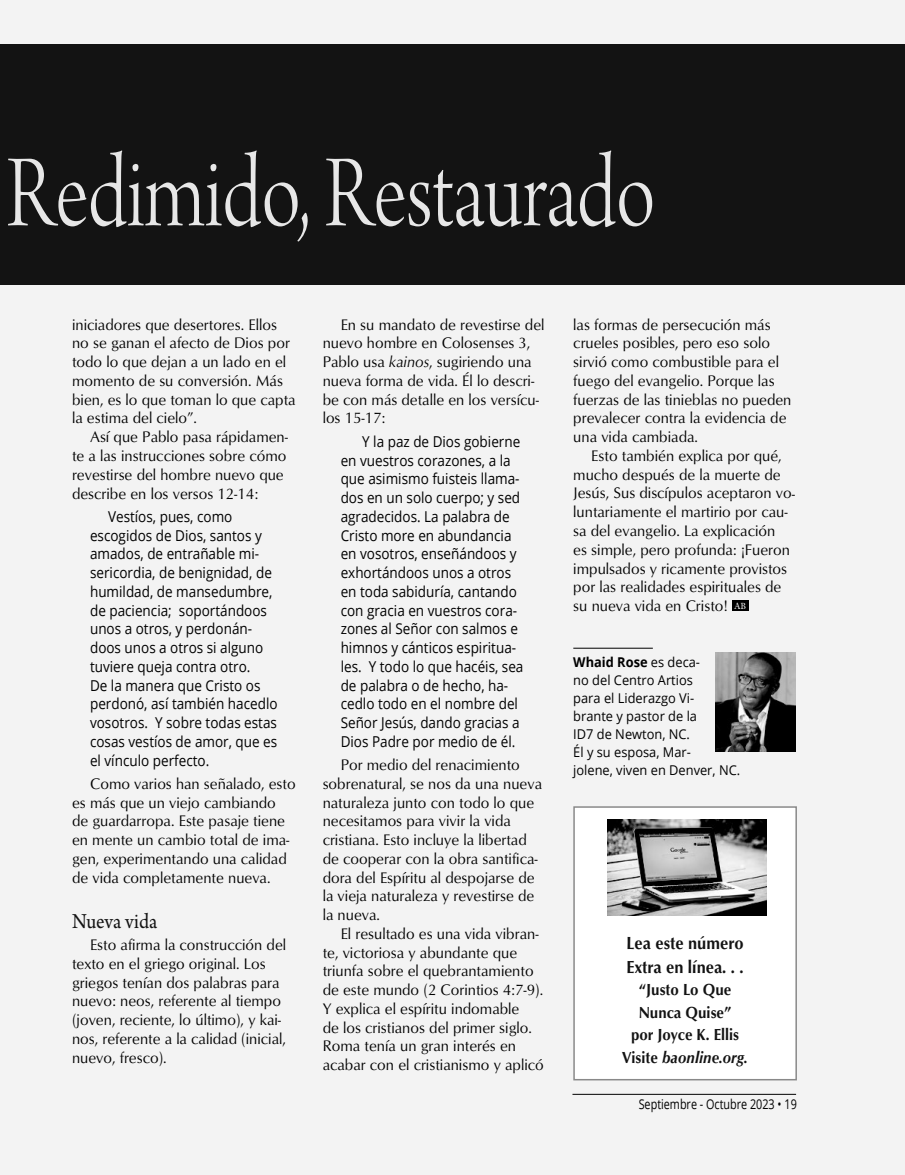
<style>
.page{position:relative;width:905px;height:1175px;background:#fff}
.page>*{position:absolute;margin:0;border:0;box-sizing:border-box;transform-origin:0 0}
.t1{font:108px "Arno Pro Light Display";color:#e7e7e7;scale:.8 1}
.t2{font:22.5px "Arno Pro";letter-spacing:-.005em;color:#131313;scale:.9 1}
.t3{font:700 18px/24px "Optimum";color:#131313;scale:.9 1}
.t4{font:700 16.5px/22.5px "Optimum";color:#131313;text-align:center;scale:.9 1}
.t5{font:15.75px/18.8px "Optimum";color:#000;scale:.96 1}
.t6{font:15px/18.8px "Open Sans";color:#000;scale:.9 1}
.t7{font:13.5px/18px "Open Sans";color:#000;scale:.95 1}
.t8{font:13.5px "Open Sans";color:#000;scale:.8 1}
.s1{font-style:italic}
.s2{font-family:"Galliard Pro";font-size:9px;color:#fff}
.s3{font-weight:700}
</style>
<div class="page">
<div style="left:0;top:0;width:904px;height:1174px;background:#f3f3f3"></div>
<hr style="left:573px;top:648px;width:79px;height:1px;background:#000">
<div style="left:732px;top:600px;width:16px;height:11px;background:#000"></div>
<div style="left:0;top:44px;width:904px;height:241px;background:#131313"></div>
<div style="left:574px;top:807px;width:222px;height:272px;background:#fff"></div>
<div style="left:573px;top:806px;width:223px;height:274px;border:2px solid #898989"></div>
<img style="left:607px;top:819px;width:159px;height:96px">
<img style="left:715px;top:652px;width:80px;height:100px">
<h1 class="t1" style="left:6px;top:134px;width:813px">Redimido, Restaurado</h1>
<p class="t5" style="left:72px;top:314px;width:234px">iniciadores que desertores. Ellos no se ganan el afecto de Dios por todo lo que dejan a un lado en el momento de su conversión. Más bien, es lo que toman lo que capta la estima del cielo”.</p>
<p class="t5" style="left:72px;top:427px;width:227px;text-indent:18px">Así que Pablo pasa rápidamen&shy;te a las instrucciones sobre cómo revestirse del hombre nuevo que describe en los versos 12-14:</p>
<p class="t6" style="left:90px;top:506px;width:210px;text-indent:18px">Vestíos, pues, como escogidos de Dios, santos y amados, de entrañable mi&shy;sericordia, de benignidad, de humildad, de mansedumbre, de paciencia; soportándoos unos a otros, y perdonán&shy;doos unos a otros si alguno tuviere queja contra otro.<br>De la manera que Cristo os perdonó, así también hacedlo vosotros. Y sobre todas estas cosas vestíos de amor, que es el vínculo perfecto.</p>
<p class="t5" style="left:72px;top:773px;width:234px;text-indent:18px">Como varios han señalado, esto es más que un viejo cambiando de guardarropa. Este pasaje tiene en mente un cambio total de ima&shy;gen, experimentando una calidad de vida completamente nueva.</p>
<h2 class="t2" style="left:72px;top:908px;width:96px">Nueva vida</h2>
<p class="t5" style="left:72px;top:935px;width:224px;text-indent:18px">Esto afirma la construcción del texto en el griego original. Los griegos tenían dos palabras para nuevo: neos, referente al tiempo (joven, reciente, lo último), y kai&shy;nos, referente a la calidad (inicial, nuevo, fresco).</p>
<p class="t5" style="left:322px;top:314px;width:232px;text-indent:18px">En su mandato de revestirse del nuevo hombre en Colosenses 3,<br>Pablo usa <span class="s1">kainos</span>, sugiriendo una nueva forma de vida. Él lo descri&shy;be con más detalle en los versícu&shy;los 15-17:</p>
<p class="t6" style="left:341px;top:431px;width:204px;text-indent:22px">Y la paz de Dios gobierne en vuestros corazones, a la que asimismo fuisteis llama&shy;dos en un solo cuerpo; y sed agradecidos. La palabra de<br>Cristo more en abundancia en vosotros, enseñándoos y exhortándoos unos a otros en toda sabiduría, cantando con gracia en vuestros cora&shy;zones al Señor con salmos e himnos y cánticos espiritua&shy;les. Y todo lo que hacéis, sea de palabra o de hecho, ha&shy;cedlo todo en el nombre del<br>Señor Jesús, dando gracias a<br>Dios Padre por medio de él.</p>
<p class="t5" style="left:322px;top:755px;width:230px;text-indent:18px">Por medio del renacimiento sobrenatural, se nos da una nueva naturaleza junto con todo lo que necesitamos para vivir la vida cristiana. Esto incluye la libertad de cooperar con la obra santifica&shy;dora del Espíritu al despojarse de la vieja naturaleza y revestirse de la nueva.</p>
<p class="t5" style="left:322px;top:923px;width:232px;text-indent:18px">El resultado es una vida vibran&shy;te, victoriosa y abundante que triunfa sobre el quebrantamiento de este mundo (2 Corintios 4:7-9).<br>Y explica el espíritu indomable<br>de los cristianos del primer siglo.<br>Roma tenía un gran interés en acabar con el cristianismo y aplicó</p>
<p class="t5" style="left:573px;top:314px;width:229px">las formas de persecución más crueles posibles, pero eso solo sirvió como combustible para el fuego del evangelio. Porque las fuerzas de las tinieblas no pueden prevalecer contra la evidencia de una vida cambiada.</p>
<p class="t5" style="left:573px;top:446px;width:232px;text-indent:18px">Esto también explica por qué, mucho después de la muerte de<br>Jesús, Sus discípulos aceptaron vo&shy;luntariamente el martirio por cau&shy;sa del evangelio. La explicación<br>es simple, pero profunda: ¡Fueron impulsados y ricamente provistos por las realidades espirituales de su nueva vida en Cristo! <span class="s2">AB</span></p>
<p class="t7" style="left:573px;top:652px;width:177px"><span class="s3">Whaid Rose</span> es deca-<br>no del Centro Artios<br>para el Liderazgo Vi-<br>brante y pastor de la<br>ID7 de Newton, NC.<br>Él y su esposa, Mar-<br>jolene, viven en Denver, NC.</p>
<p class="t3" style="left:626px;top:930px;width:132px">Lea este número<br>Extra en línea. . .</p>
<p class="t4" style="left:622px;top:978px;width:141px">“Justo Lo Que<br>Nunca Quise”<br>por Joyce K. Ellis<br>Visite <span class="s1">baonline.org.</span></p>
<p class="t8" style="left:638px;top:1095px;width:199px">Septiembre - Octubre 2023 • 19</p>
</div>
